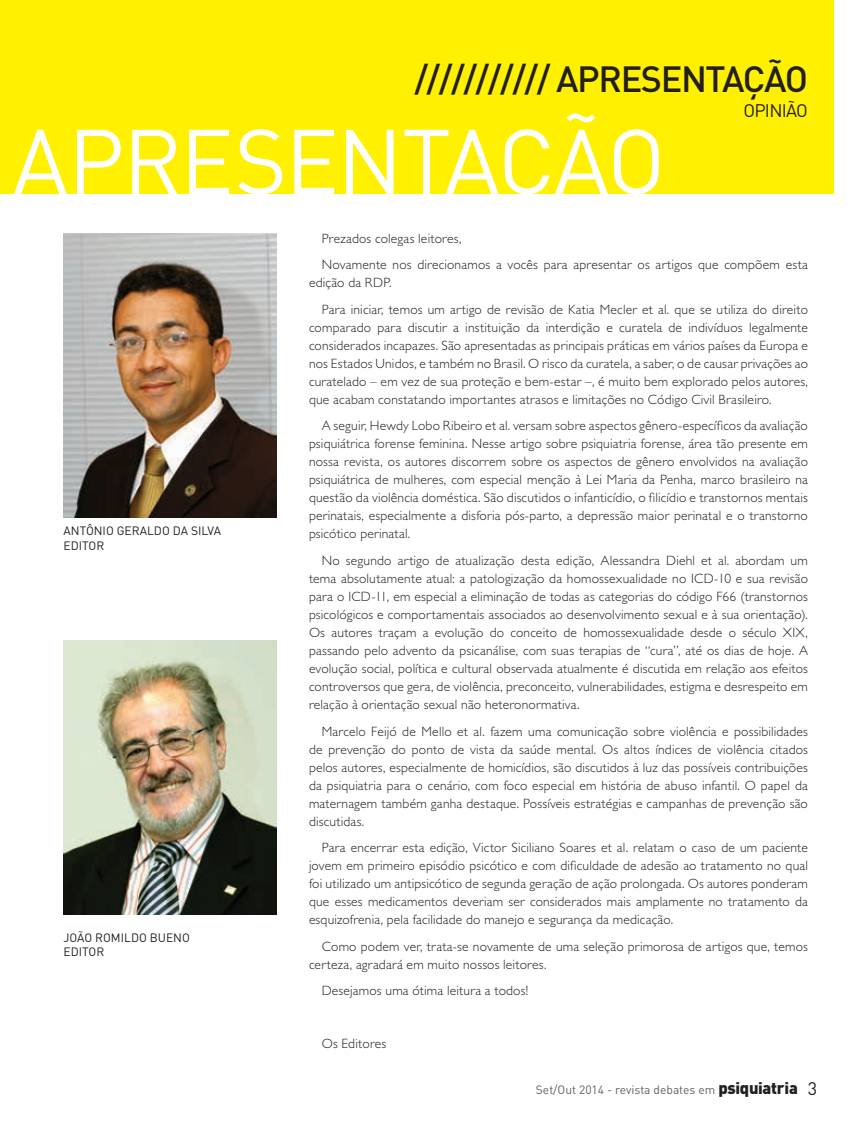
<style>
.page{position:relative;width:859px;height:1132px;background:#fff}
.page>*{position:absolute;margin:0;border:0;box-sizing:border-box;transform-origin:0 0}
.t1{font:90px "DIN";letter-spacing:-.02em;color:#fff}
.t2{font:500 36px "DIN";letter-spacing:-.04em;color:#231f20}
.t3{font:18px "DIN";letter-spacing:-.04em;color:#231f20}
.t4{font:300 13.5px/18px "Gill Sans Std";letter-spacing:.015em;color:#231f20;text-align:justify}
.t5{font:12px/14.4px "DIN";color:#231f20}
.t6{font:12px "DIN";color:#616164}
.s1{font-weight:900;font-size:16.5px;color:#231f20}
.s2{font-size:18px;color:#231f20}
</style>
<div class="page">
<div style="left:0;top:0;width:833px;height:193px;background:#fff101"></div>
<img style="left:64px;top:233px;width:212px;height:284px">
<img style="left:64px;top:640px;width:212px;height:274px">
<h2 class="t2" style="left:414px;top:56px;width:395px">/////////// APRESENTAÇÃO</h2>
<h3 class="t3" style="left:743px;top:99px;width:66px">OPINIÃO</h3>
<h1 class="t1" style="left:13px;top:105px;width:654px">APRESENTAÇÃO</h1>
<p class="t5" style="left:64px;top:523px;width:159px">ANTÔNIO GERALDO DA SILVA<br>EDITOR</p>
<p class="t5" style="left:64px;top:929px;width:128px">JOÃO ROMILDO BUENO<br>EDITOR</p>
<p class="t4" style="left:322px;top:225px;width:488px;line-height:26.5px">Prezados colegas leitores,<br>Novamente nos direcionamos a vocês para apresentar os artigos que compõem esta</p>
<p class="t4" style="left:322px;top:269px;width:488px;line-height:26.5px;text-indent:-13px">edição da RDP.<br>Para iniciar, temos um artigo de revisão de Katia Mecler et al. que se utiliza do direito</p>
<p class="t4" style="left:309px;top:318px;width:500px">comparado para discutir a instituição da interdição e curatela de indivíduos legalmente considerados incapazes. São apresentadas as principais práticas em vários países da Europa e nos Estados Unidos, e também no Brasil. O risco da curatela, a saber, o de causar privações ao curatelado – em vez de sua proteção e bem-estar –, é muito bem explorado pelos autores, que acabam constatando importantes atrasos e limitações no Código Civil Brasileiro.</p>
<p class="t4" style="left:309px;top:417px;width:500px;text-indent:13px">A seguir, Hewdy Lobo Ribeiro et al. versam sobre aspectos gênero-específicos da avaliação psiquiátrica forense feminina. Nesse artigo sobre psiquiatria forense, área tão presente em nossa revista, os autores discorrem sobre os aspectos de gênero envolvidos na avaliação psiquiátrica de mulheres, com especial menção à Lei Maria da Penha, marco brasileiro na questão da violência doméstica. São discutidos o infanticídio, o filicídio e transtornos mentais perinatais, especialmente a disforia pós-parto, a depressão maior perinatal e o transtorno psicótico perinatal.</p>
<p class="t4" style="left:309px;top:551px;width:500px;text-indent:13px">No segundo artigo de atualização desta edição, Alessandra Diehl et al. abordam um tema absolutamente atual: a patologização da homossexualidade no ICD-10 e sua revisão para o ICD-11, em especial a eliminação de todas as categorias do código F66 (transtornos psicológicos e comportamentais associados ao desenvolvimento sexual e à sua orientação).<br>Os autores traçam a evolução do conceito de homossexualidade desde o século XIX, passando pelo advento da psicanálise, com suas terapias de “cura”, até os dias de hoje. A evolução social, política e cultural observada atualmente é discutida em relação aos efeitos controversos que gera, de violência, preconceito, vulnerabilidades, estigma e desrespeito em relação à orientação sexual não heteronormativa.</p>
<p class="t4" style="left:309px;top:722px;width:500px;text-indent:13px">Marcelo Feijó de Mello et al. fazem uma comunicação sobre violência e possibilidades de prevenção do ponto de vista da saúde mental. Os altos índices de violência citados pelos autores, especialmente de homicídios, são discutidos à luz das possíveis contribuições da psiquiatria para o cenário, com foco especial em história de abuso infantil. O papel da maternagem também ganha destaque. Possíveis estratégias e campanhas de prevenção são discutidas.</p>
<p class="t4" style="left:309px;top:838px;width:500px;text-indent:13px">Para encerrar esta edição, Victor Siciliano Soares et al. relatam o caso de um paciente jovem em primeiro episódio psicótico e com dificuldade de adesão ao tratamento no qual foi utilizado um antipsicótico de segunda geração de ação prolongada. Os autores ponderam que esses medicamentos deveriam ser considerados mais amplamente no tratamento da esquizofrenia, pela facilidade do manejo e segurança da medicação.</p>
<p class="t4" style="left:309px;top:937px;width:500px;text-indent:13px">Como podem ver, trata-se novamente de uma seleção primorosa de artigos que, temos certeza, agradará em muito nossos leitores.</p>
<p class="t4" style="left:322px;top:981px;width:208px">Desejamos uma ótima leitura a todos!</p>
<p class="t4" style="left:322px;top:1034px;width:66px">Os Editores</p>
<p class="t6" style="left:536px;top:1082px;width:283px">Set/Out 2014 - revista debates em <span class="s1">psiquiatria</span> <span class="s2">3</span></p>
</div>
